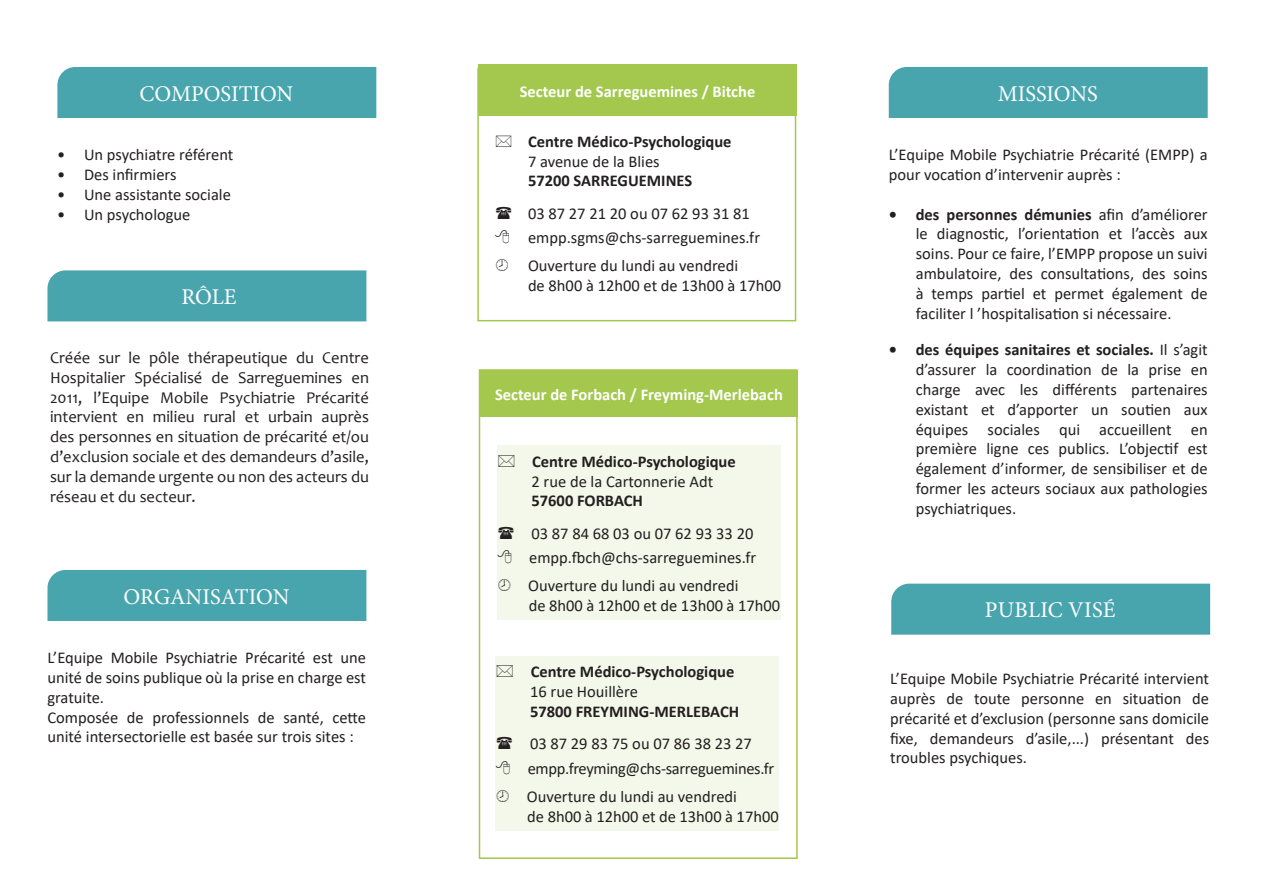
<style>
.page{position:relative;width:1263px;height:893px;background:#fff}
.page>*{position:absolute;margin:0;border:0;box-sizing:border-box;transform-origin:0 0}
.t1{font:22.5px "Minion Pro";color:#fff}
.t2{font:16.5px/19.8px "Calibri";color:#231f20}
.t3{font:16.5px/19.8px "Candara";color:#231f20;text-align:justify}
.t4{font:700 16.5px "Calibri";color:#231f20}
.t5{font:700 16.5px "Calibri";color:#fff}
.t6{font:16.5px/24px "Calibri";letter-spacing:-.02em;color:#231f20}
.s1{font-weight:700}
</style>
<div class="page">
<div style="left:891px;top:584px;width:319px;height:51px;background:#48a5ae"></div>
<div style="left:889px;top:67px;width:319px;height:51px;background:#48a5ae"></div>
<div style="left:47px;top:270px;width:319px;height:51px;background:#48a5ae"></div>
<div style="left:47px;top:570px;width:319px;height:51px;background:#48a5ae"></div>
<div style="left:57px;top:67px;width:319px;height:51px;background:#48a5ae"></div>
<div style="left:477px;top:68px;width:319px;height:253px;border:2px solid #a4c84d"></div>
<div style="left:478px;top:65px;width:319px;height:51px;background:#a4c84d"></div>
<div style="left:479px;top:369px;width:319px;height:490px;border:2px solid #a4c84d"></div>
<div style="left:479px;top:370px;width:319px;height:47px;background:#a4c84d"></div>
<div style="left:497px;top:445px;width:283px;height:175px;background:#f4f8ea"></div>
<div style="left:496px;top:656px;width:283px;height:174px;background:#f4f8ea"></div>
<h1 class="t1" style="left:140px;top:78px;width:155px">COMPOSITION</h1>
<p class="t2" style="left:57px;top:144px;width:178px">• Un psychiatre référent</p>
<p class="t2" style="left:57px;top:164px;width:121px">• Des infirmiers</p>
<p class="t2" style="left:57px;top:184px;width:175px">• Une assistante sociale</p>
<p class="t2" style="left:57px;top:204px;width:135px">• Un psychologue</p>
<h1 class="t1" style="left:181px;top:282px;width:57px">RÔLE</h1>
<p class="t3" style="left:50px;top:348px;width:320px">Créée sur le pôle thérapeutique du Centre Hospitalier Spécialisé de Sarreguemines en 2011, l’Equipe Mobile Psychiatrie Précarité intervient en milieu rural et urbain auprès des personnes en situation de précarité et/ou d’exclusion sociale et des demandeurs d’asile, sur la demande urgente ou non des acteurs du réseau et du secteur.</p>
<h1 class="t1" style="left:124px;top:581px;width:167px">ORGANISATION</h1>
<p class="t2" style="left:47px;top:647px;width:320px">L’Equipe Mobile Psychiatrie Précarité est une unité de soins publique où la prise en charge est gratuite.<br>Composée de professionnels de santé, cette unité intersectorielle est basée sur trois sites :</p>
<p class="t5" style="left:520px;top:79px;width:237px">Secteur de Sarreguemines / Bitche</p>
<p class="t4" style="left:528px;top:130px;width:205px">Centre Médico-Psychologique</p>
<p class="t2" style="left:528px;top:151px;width:133px">7 avenue de la Blies</p>
<p class="t4" style="left:528px;top:169px;width:166px">57200 SARREGUEMINES</p>
<p class="t2" style="left:528px;top:201px;width:234px;line-height:24px">03 87 27 21 20 ou 07 62 93 31 81 empp.sgms@chs-sarreguemines.fr</p>
<p class="t2" style="left:528px;top:255px;width:255px">Ouverture du lundi au vendredi<br>de 8h00 à 12h00 et de 13h00 à 17h00</p>
<p class="t5" style="left:495px;top:383px;width:289px">Secteur de Forbach / Freyming-Merlebach</p>
<p class="t4" style="left:532px;top:450px;width:205px">Centre Médico-Psychologique</p>
<p class="t2" style="left:531px;top:471px;width:183px">2 rue de la Cartonnerie Adt</p>
<p class="t4" style="left:531px;top:489px;width:113px">57600 FORBACH</p>
<p class="t2" style="left:529px;top:521px;width:229px;line-height:24px">03 87 84 68 03 ou 07 62 93 33 20 empp.fbch@chs-sarreguemines.fr</p>
<p class="t2" style="left:528px;top:575px;width:253px">Ouverture du lundi au vendredi<br>de 8h00 à 12h00 et de 13h00 à 17h00</p>
<p class="t4" style="left:531px;top:660px;width:205px">Centre Médico-Psychologique</p>
<p class="t2" style="left:530px;top:681px;width:109px">16 rue Houillère</p>
<p class="t4" style="left:530px;top:700px;width:211px">57800 FREYMING-MERLEBACH</p>
<p class="t6" style="left:528px;top:732px;width:248px">03 87 29 83 75 ou 07 86 38 23 27 empp.freyming@chs-sarreguemines.fr</p>
<p class="t2" style="left:527px;top:786px;width:253px">Ouverture du lundi au vendredi<br>de 8h00 à 12h00 et de 13h00 à 17h00</p>
<h1 class="t1" style="left:998px;top:78px;width:102px">MISSIONS</h1>
<p class="t2" style="left:889px;top:144px;width:320px">L’Equipe Mobile Psychiatrie Précarité (EMPP) a pour vocation d’intervenir auprès :</p>
<p class="t2" style="left:916px;top:204px;width:293px;text-align:justify;text-indent:-27px"><span class="s1">• des personnes démunies</span> afin d’améliorer le diagnostic, l’orientation et l’accès aux soins. Pour ce faire, l’EMPP propose un suivi ambulatoire, des consultations, des soins à temps partiel et permet également de faciliter l ’hospitalisation si nécessaire.</p>
<p class="t2" style="left:916px;top:340px;width:293px;text-align:justify;text-indent:-27px"><span class="s1">• des équipes sanitaires et sociales.</span> Il s’agit d’assurer la coordination de la prise en charge avec les différents partenaires existant et d’apporter un soutien aux équipes sociales qui accueillent en première ligne ces publics. L’objectif est également d’informer, de sensibiliser et de former les acteurs sociaux aux pathologies psychiatriques.</p>
<h1 class="t1" style="left:985px;top:595px;width:132px">PUBLIC VISÉ</h1>
<p class="t2" style="left:890px;top:668px;width:320px;text-align:justify">L’Equipe Mobile Psychiatrie Précarité intervient auprès de toute personne en situation de précarité et d’exclusion (personne sans domicile fixe, demandeurs d’asile,...) présentant des troubles psychiques.</p>
</div>
